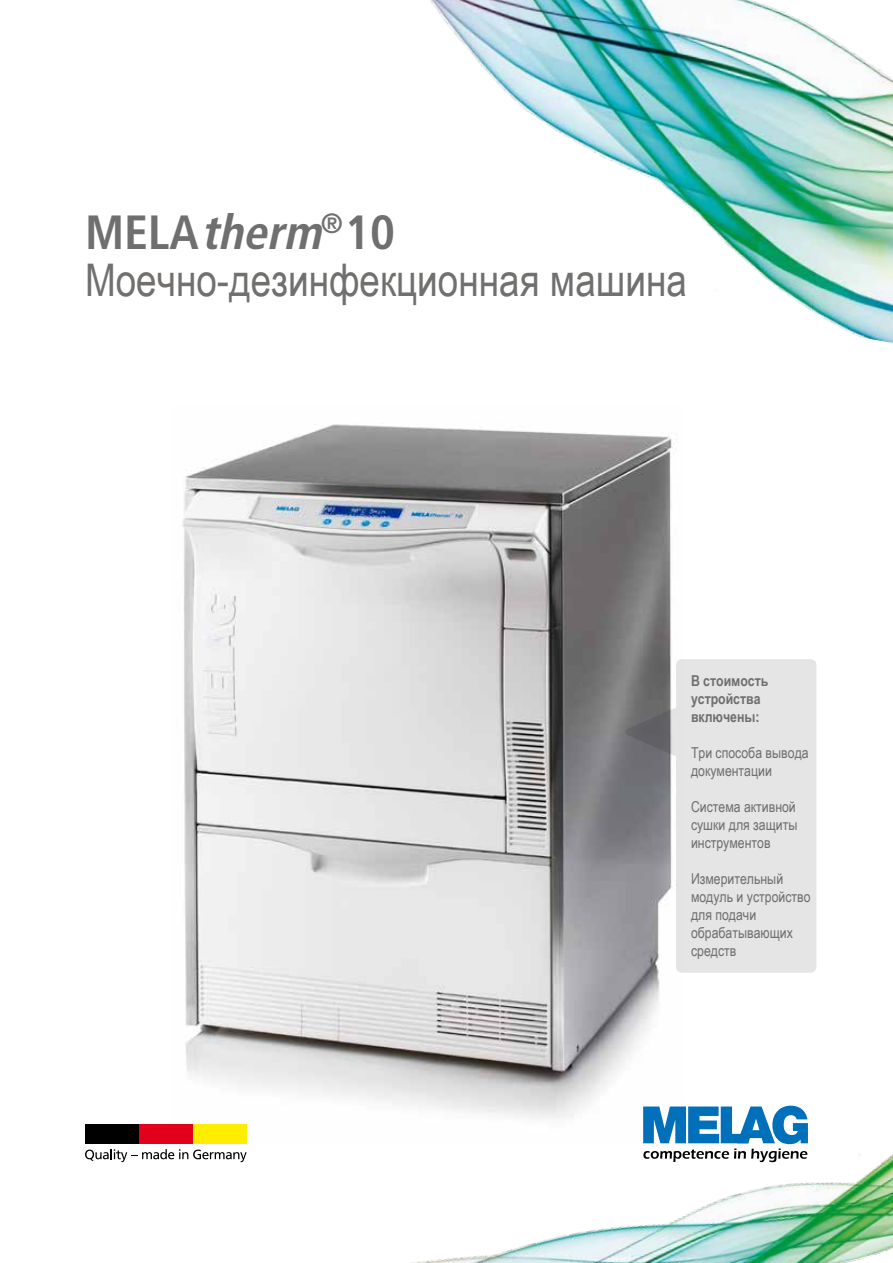
<style>
.page{position:relative;width:893px;height:1263px;background:#fff}
.page>*{position:absolute;margin:0;border:0;box-sizing:border-box;transform-origin:0 0}
.t1{font:700 condensed 48px "Frutiger LT Std";color:#706f6f}
.t2{font:45px "Arial Narrow";color:#71706f}
.t3{font:15px/18px "Arial Narrow";color:#706f6f}
.t4{font:700 15px/18px "Arial Narrow";color:#706f6f}
.s1{font-style:italic}
</style>
<div class="page">
<img style="left:430px;top:0;width:463px;height:343px">
<img style="left:410px;top:1154px;width:483px;height:109px">
<img style="left:182px;top:424px;width:491px;height:694px">
<svg style="left:643px;top:1106px;width:165px;height:56px"></svg>
<svg style="left:622px;top:659px;width:194px;height:314px;background:#cdcdce"></svg>
<div style="left:86px;top:1124px;width:53px;height:20px;background:#000"></div>
<div style="left:139px;top:1124px;width:54px;height:20px;background:#e2001a"></div>
<div style="left:193px;top:1124px;width:54px;height:20px;background:#ffed00"></div>
<svg style="left:85px;top:1149px;width:162px;height:13px"></svg>
<h1 class="t1" style="left:85px;top:203px;width:312px">MELA<span class="s1">therm</span><sup>®</sup>10</h1>
<h2 class="t2" style="left:85px;top:248px;width:603px">Mоечно-дезинфекционная машина</h2>
<p class="t4" style="left:691px;top:671px;width:79px">В стоимость устройства включены:</p>
<p class="t3" style="left:691px;top:743px;width:119px">Три способа вывода документации</p>
<p class="t3" style="left:691px;top:797px;width:108px;text-align:justify">Система активной сушки для защиты инструментов</p>
<p class="t3" style="left:691px;top:869px;width:121px">Измерительный модуль и устройство для подачи обрабатывающих средств</p>
</div>
